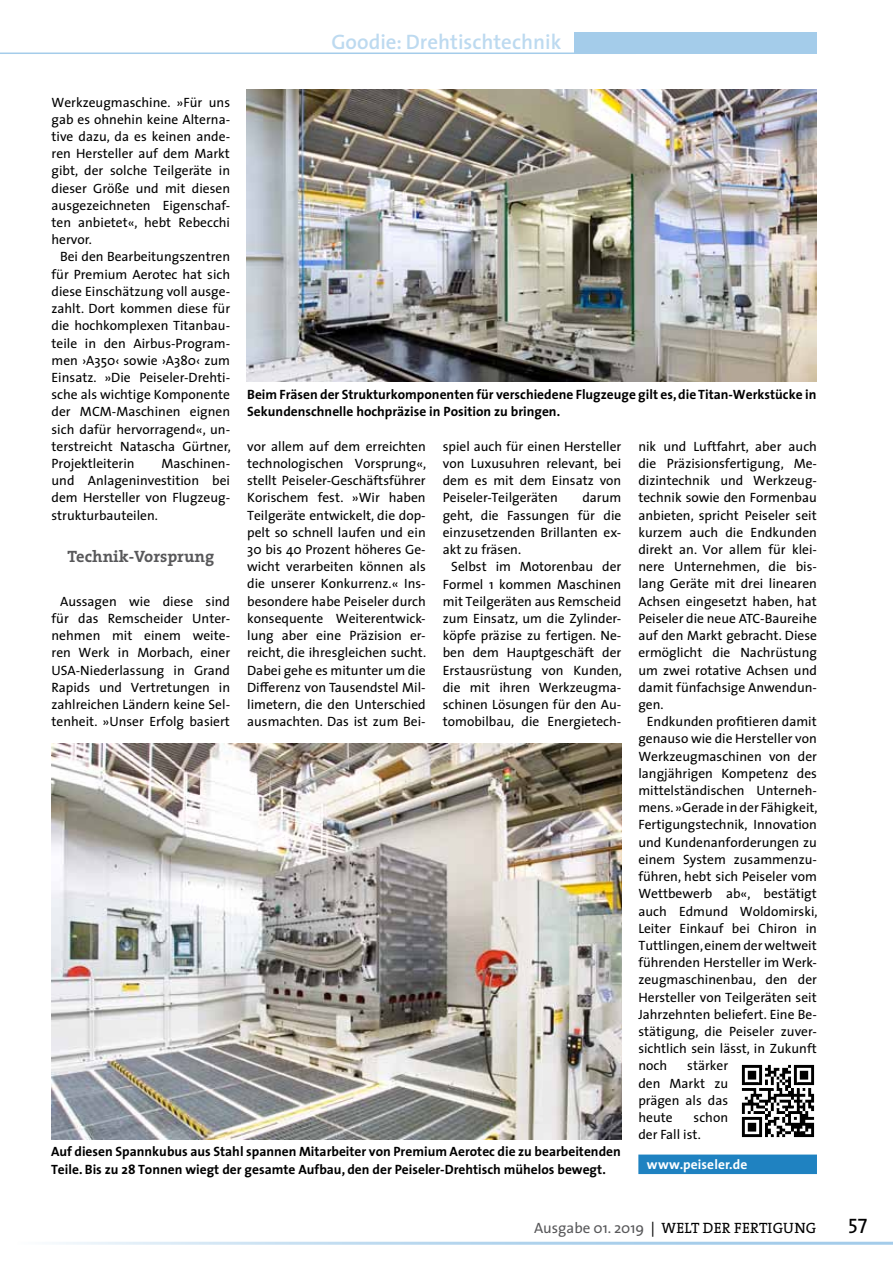
<style>
.page{position:relative;width:893px;height:1263px;background:#fff}
.page>*{position:absolute;margin:0;border:0;box-sizing:border-box;transform-origin:0 0}
.t1{font:600 21px "The Sans";color:#bddaf0}
.t2{font:21px "The Sans Regular Caps";color:#000}
.t3{font:700 16.5px "The Serif";color:#58585a}
.t4{font:15px "The Serif";letter-spacing:.015em;color:#000}
.t5{font:13.5px/17.2px "The Sans";color:#000;text-align:justify}
.t6{font:700 13.5px/17.2px "The Sans";color:#000}
.t7{font:700 13.5px "The Sans";letter-spacing:.005em;color:#fff}
.s1{font-family:"The Sans";color:#58585a}
.s2{font-family:"The Sans"}
</style>
<div class="page">
<div style="left:574px;top:33px;width:242px;height:21px;background:#a4ccea"></div>
<hr style="left:0;top:53px;width:636px;height:1px;background:#a4ccea">
<hr style="left:17px;top:1242px;width:876px;height:3px;background:#a4ccea">
<div style="left:638px;top:1154px;width:179px;height:20px;background:#1f82c1"></div>
<img style="left:741px;top:1064px;width:74px;height:74px">
<img style="left:247px;top:89px;width:569px;height:293px">
<img style="left:51px;top:743px;width:570px;height:396px">
<h1 class="t1" style="left:331px;top:24px;width:231px">Goodie: Drehtischtechnik</h1>
<p class="t5" style="left:52px;top:93px;width:180px">Werkzeugmaschine. »Für uns gab es ohnehin keine Alterna&shy;tive dazu, da es keinen ande&shy;ren Hersteller auf dem Markt gibt, der solche Teilgeräte in dieser Größe und mit diesen ausgezeichneten Eigenschaf&shy;ten anbietet«, hebt Rebecchi hervor.</p>
<p class="t5" style="left:52px;top:248px;width:181px;text-indent:9px">Bei den Bearbeitungszentren für Premium Aerotec hat sich diese Einschätzung voll ausge&shy;zahlt. Dort kommen diese für die hochkomplexen Titanbau&shy;teile in den Airbus-Program&shy;men ›A350‹ sowie ›A380‹ zum Einsatz. »Die Peiseler-Drehti&shy;sche als wichtige Komponente der MCM-Maschinen eignen sich dafür hervorragend«, un&shy;terstreicht Natascha Gürtner, Projektleiterin</p>
<p class="t6" style="left:247px;top:386px;width:571px">Beim Fräsen der Strukturkomponenten für verschiedene Flugzeuge gilt es, die Titan-Werkstücke in<br>Sekundenschnelle hochpräzise in Position zu bringen.</p>
<p class="t5" style="left:638px;top:437px;width:180px">nik und Luftfahrt, aber auch die Präzisionsfertigung, Me&shy;dizintechnik und Werkzeug&shy;technik sowie den Formenbau anbieten, spricht Peiseler seit kurzem auch die Endkunden direkt an. Vor allem für klei&shy;nere Unternehmen, die bis&shy;lang Geräte mit drei linearen Achsen eingesetzt haben, hat Peiseler die neue ATC-Baureihe auf den Markt gebracht. Diese ermöglicht die Nachrüstung um zwei rotative Achsen und damit fünfachsige Anwendun&shy;gen.</p>
<p class="t5" style="left:638px;top:712px;width:181px;text-indent:9px">Endkunden profitieren damit genauso wie die Hersteller von Werkzeugmaschinen von der langjährigen Kompetenz des mittelständischen Unterneh&shy;mens. »Gerade in der Fähigkeit, Fertigungstechnik, Innovation und Kundenanforderungen zu einem System zusammenzu&shy;führen, hebt sich Peiseler vom Wettbewerb ab«, bestätigt auch Edmund Woldomirski, Leiter Einkauf bei Chiron in Tuttlingen, einem der weltweit führenden Hersteller im Werk&shy;zeugmaschinenbau, den der Hersteller von Teilgeräten seit Jahrzehnten beliefert. Eine Be&shy;stätigung, die Peiseler zuver&shy;sichtlich sein lässt, in Zukunft noch</p>
<p class="t5" style="left:247px;top:437px;width:181px">vor allem auf dem erreichten technologischen Vorsprung«, stellt Peiseler-Geschäftsführer Korischem fest. »Wir haben Teilgeräte entwickelt, die dop&shy;pelt so schnell laufen und ein 30 bis 40 Prozent höheres Ge&shy;wicht verarbeiten können als die unserer Konkurrenz.« Ins&shy;besondere habe Peiseler durch konsequente Weiterentwick&shy;lung aber eine Präzision er&shy;reicht, die ihresgleichen sucht.<br>Dabei gehe es mitunter um die Differenz von Tausendstel Mil&shy;limetern, die den Unterschied ausmachten. Das ist zum Bei-</p>
<p class="t5" style="left:443px;top:437px;width:180px">spiel auch für einen Hersteller von Luxusuhren relevant, bei dem es mit dem Einsatz von Peiseler-Teilgeräten</p>
<p class="t5" style="left:52px;top:454px;width:180px;text-indent:110px">Maschinen&shy;und Anlageninvestition bei dem Hersteller von Flugzeug&shy;strukturbauteilen.</p>
<p class="t3" style="left:67px;top:542px;width:148px">Technik-Vorsprung</p>
<p class="t5" style="left:52px;top:592px;width:180px;text-indent:9px">Aussagen wie diese sind für das Remscheider Unter&shy;nehmen mit einem weite&shy;ren Werk in Morbach, einer USA-Niederlassung in Grand Rapids und Vertretungen in zahlreichen Ländern keine Sel&shy;tenheit. »Unser Erfolg basiert</p>
<p class="t5" style="left:443px;top:489px;width:180px;text-indent:140px">darum geht, die Fassungen für die einzusetzenden Brillanten ex&shy;akt zu fräsen.</p>
<p class="t5" style="left:443px;top:558px;width:181px;text-align:center">Selbst im Motorenbau der<br>Formel 1 kommen Maschinen mit Teilgeräten aus Remscheid zum Einsatz, um die Zylinder&shy;köpfe präzise zu fertigen. Ne&shy;ben dem Hauptgeschäft der<br>Erstausrüstung von Kunden, die mit ihren Werkzeugma&shy;schinen Lösungen für den Au&shy;tomobilbau, die Energietech-</p>
<p class="t5" style="left:638px;top:1057px;width:91px;text-indent:49px">stärker den Markt zu prägen als das heute</p>
<p class="t5" style="left:638px;top:1108px;width:91px;text-indent:55px">schon der Fall ist.</p>
<p class="t7" style="left:647px;top:1153px;width:102px">www.peiseler.de</p>
<p class="t6" style="left:51px;top:1143px;width:571px">Auf diesen Spannkubus aus Stahl spannen Mitarbeiter von Premium Aerotec die zu bearbeitenden<br>Teile. Bis zu 28 Tonnen wiegt der gesamte Aufbau, den der Peiseler-Drehtisch mühelos bewegt.</p>
<p class="t4" style="left:534px;top:1216px;width:284px"><span class="s1">Ausgabe 01. 2019</span> <span class="s2">|</span> WELT DER FERTIGUNG</p>
<h1 class="t2" style="left:848px;top:1214px;width:21px">57</h1>
</div>
